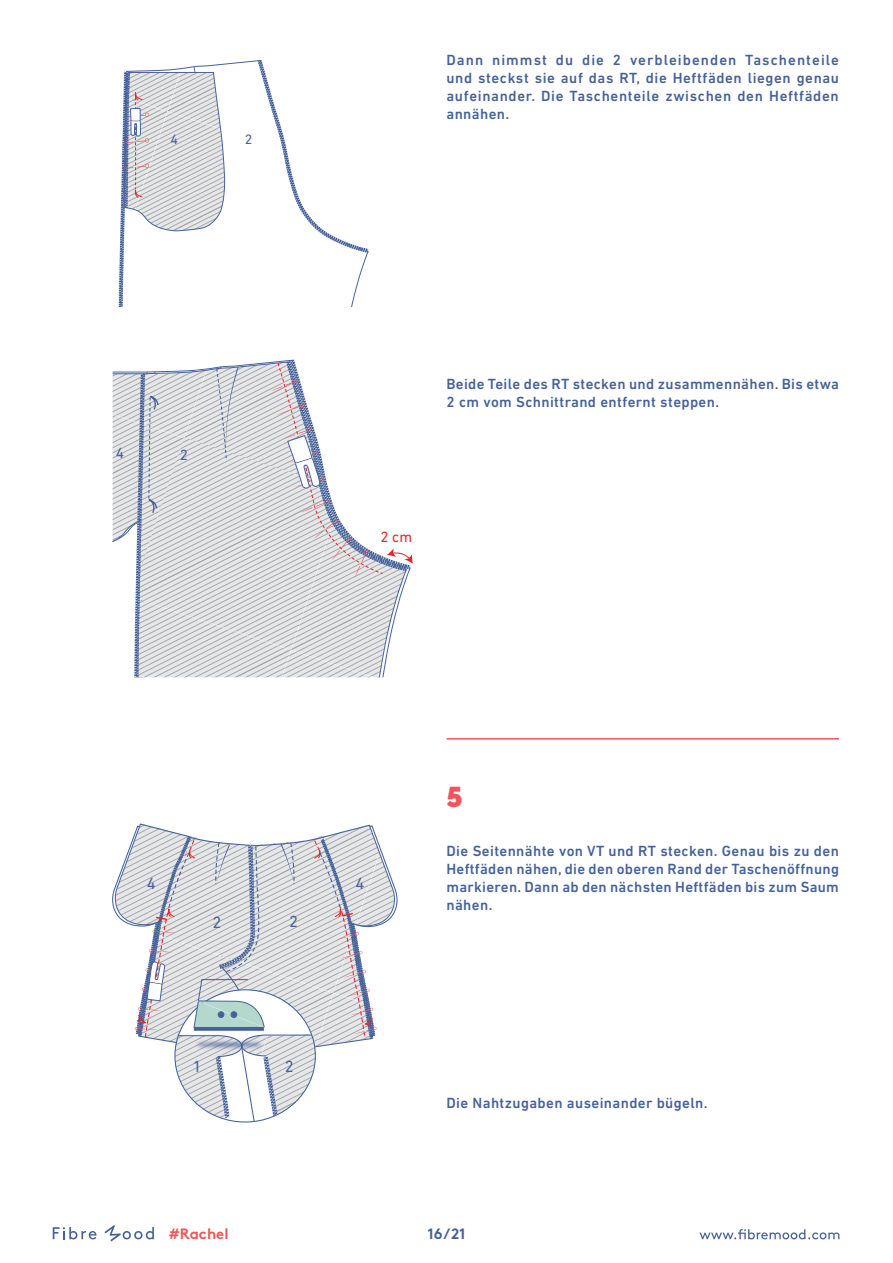
<style>
.page{position:relative;width:893px;height:1263px;background:#fff}
.page>*{position:absolute;margin:0;border:0;box-sizing:border-box;transform-origin:0 0}
.nummer_werkbeschrijv{font:900 28.5px "Raleway";color:#f0545c}
.t1{font:17.1px "DIN Next LT Pro";color:#45619a}
.t2{font:16.5px "DIN Next LT Pro";color:#45629a}
.t3{font:15.15px "DIN Next LT Pro";color:#ea2329}
.t4{font:15.15px "DIN Next LT Pro";color:#45619a}
.Body_Tekst{font:500 15px/18px "DIN Next LT Pro";letter-spacing:.025em;color:#44619a;text-align:justify}
.t5{font:700 15px "Brown";color:#f0545c}
.t6{font:700 15px "Brown";color:#44619a}
.t7{font:13.8px "DIN Next LT Pro";color:#45619a}
.s1{font-size:16.5px;color:#45629a}
</style>
<div class="page">
<svg style="left:699px;top:1229px;width:140px;height:10px"></svg>
<svg style="left:53px;top:1227px;width:44px;height:12px"></svg>
<svg style="left:104px;top:1225px;width:50px;height:16px"></svg>
<hr style="left:446px;top:738px;width:393px;height:1px;background:#f0545c">
<svg style="left:113px;top:359px;width:300px;height:318px"></svg>
<svg style="left:119px;top:60px;width:250px;height:246px"></svg>
<svg style="left:112px;top:823px;width:286px;height:300px"></svg>
<p class="t7" style="left:171px;top:131px;width:9px">4</p>
<p class="t7" style="left:245px;top:131px;width:9px">2</p>
<p class="t4" style="left:116px;top:444px;width:10px">4</p>
<p class="t4" style="left:180px;top:446px;width:10px">2</p>
<p class="Body_Tekst" style="left:446px;top:51px;width:394px">Dann nimmst du die 2 verbleibenden Taschenteile und steckst sie auf das RT, die Heftfäden liegen genau aufeinander. Die Taschenteile zwischen den Heftfäden annähen.</p>
<p class="Body_Tekst" style="left:446px;top:375px;width:394px">Beide Teile des RT stecken und zusammennähen. Bis etwa<br>2 cm vom Schnittrand entfernt steppen.</p>
<p class="t3" style="left:380px;top:528px;width:33px">2 cm</p>
<p class="t2" style="left:147px;top:874px;width:10px">4</p>
<p class="t2" style="left:355px;top:874px;width:10px">4</p>
<p class="t1" style="left:202px;top:913px;width:21px">2<span class="s1">2</span></p>
<p class="t1" style="left:284px;top:915px;width:11px">2</p>
<p class="t2" style="left:289px;top:912px;width:10px">2</p>
<p class="t2" style="left:193px;top:1057px;width:10px">1</p>
<p class="t2" style="left:285px;top:1057px;width:10px">2</p>
<p class="nummer_werkbeschrijv" style="left:446px;top:777px;width:18px">5</p>
<p class="Body_Tekst" style="left:446px;top:842px;width:394px">Die Seitennähte von VT und RT stecken. Genau bis zu den Heftfäden nähen, die den oberen Rand der Taschenöffnung markieren. Dann ab den nächsten Heftfäden bis zum Saum nähen.</p>
<p class="Body_Tekst" style="left:446px;top:1094px;width:263px">Die Nahtzugaben auseinander bügeln.</p>
<p class="t5" style="left:169px;top:1222px;width:61px">#Rachel</p>
<p class="t6" style="left:428px;top:1221px;width:39px">16/21</p>
</div>
